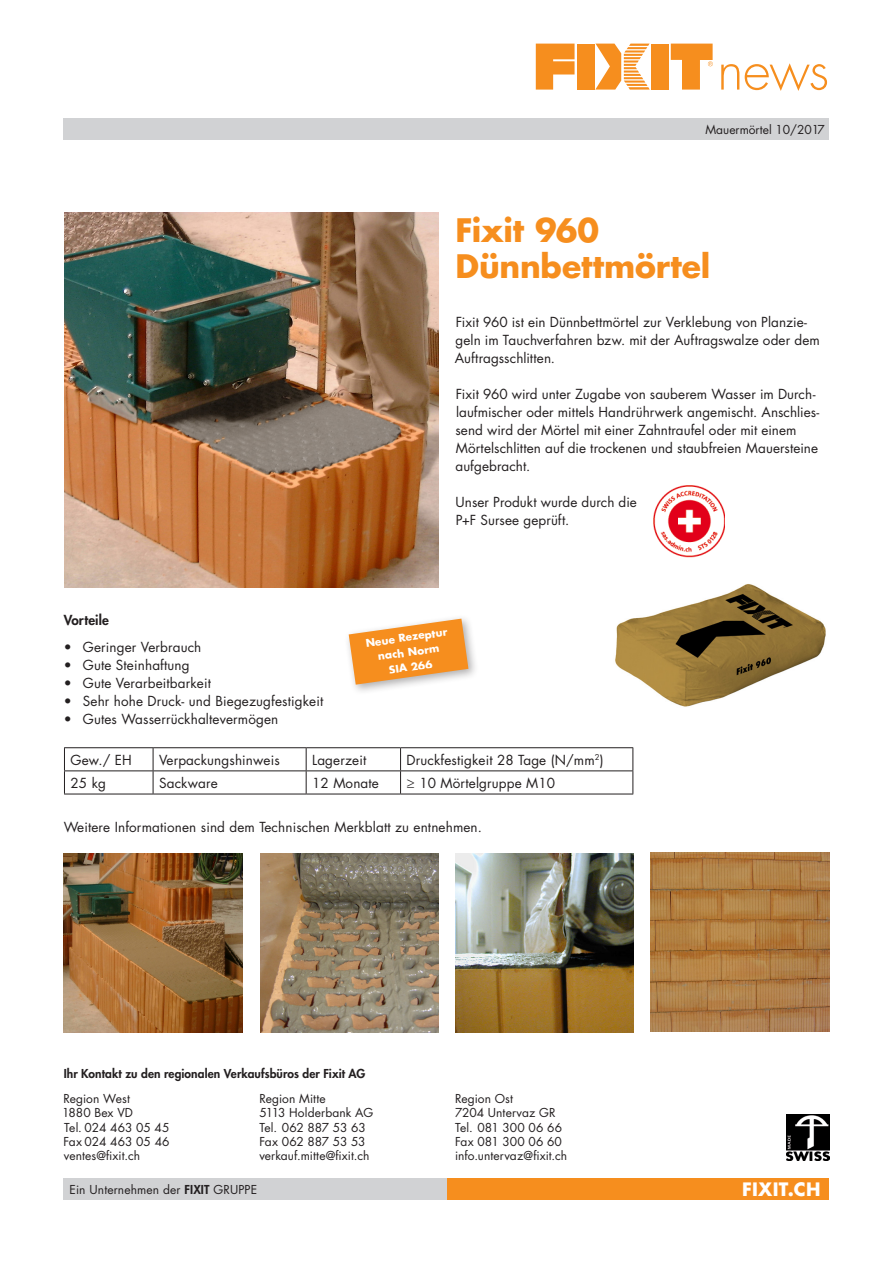
<style>
.page{position:relative;width:893px;height:1263px;background:#fff}
.page>*{position:absolute;margin:0;border:0;box-sizing:border-box;transform-origin:0 0}
.t1{font:300 54px "Futura Std";color:#f68e1e}
.t2{font:700 31.5px/36px "Futura Std";letter-spacing:-.005em;color:#f68e1e}
.t3{font:700 18px "Futura Std";letter-spacing:.02em;color:#fff}
.t4{font:13.5px/18px "Futura Std";letter-spacing:.01em;color:#231f20}
.t5{font:800 13.5px "Futura Std";letter-spacing:.01em;color:#231f20}
.t6{font:12px/14.4px "Futura Std";letter-spacing:.005em;color:#231f20}
.t7{font:800 12px "Futura Std";letter-spacing:.005em;color:#231f20}
.t8{font:700 10.5px/15px "Futura Std";color:#fff;text-align:center}
.s1{font-weight:800}
</style>
<div class="page">
<svg style="left:536px;top:44px;width:39px;height:46px"></svg>
<div style="left:577px;top:44px;width:17px;height:46px;background:#f68e1e"></div>
<div style="left:651px;top:44px;width:18px;height:46px;background:#f68e1e"></div>
<svg style="left:595px;top:44px;width:55px;height:46px"></svg>
<svg style="left:671px;top:44px;width:42px;height:46px"></svg>
<img style="left:615px;top:584px;width:211px;height:123px">
<img style="left:64px;top:853px;width:178px;height:179px">
<img style="left:651px;top:853px;width:178px;height:179px">
<img style="left:455px;top:853px;width:179px;height:179px">
<img style="left:260px;top:853px;width:179px;height:180px">
<div style="left:64px;top:118px;width:765px;height:21px;background:#d1d2d4"></div>
<div style="left:446px;top:1178px;width:383px;height:21px;background:#f68e1e"></div>
<div style="left:64px;top:1178px;width:383px;height:21px;background:#d1d2d4"></div>
<img style="left:787px;top:1114px;width:42px;height:47px">
<img style="left:64px;top:212px;width:375px;height:376px">
<hr style="left:64px;top:747px;width:89px;height:1px;background:#231f20">
<hr style="left:153px;top:747px;width:153px;height:1px;background:#231f20">
<hr style="left:306px;top:747px;width:95px;height:1px;background:#231f20">
<hr style="left:401px;top:747px;width:232px;height:1px;background:#231f20">
<hr style="left:64px;top:770px;width:89px;height:1px;background:#231f20">
<svg style="left:64px;top:748px;width:1px;height:46px"></svg>
<hr style="left:153px;top:770px;width:153px;height:1px;background:#231f20">
<svg style="left:153px;top:748px;width:1px;height:46px"></svg>
<hr style="left:306px;top:770px;width:95px;height:1px;background:#231f20">
<svg style="left:306px;top:748px;width:1px;height:46px"></svg>
<hr style="left:401px;top:770px;width:232px;height:1px;background:#231f20">
<svg style="left:400px;top:748px;width:1px;height:46px"></svg>
<svg style="left:632px;top:748px;width:1px;height:46px"></svg>
<hr style="left:64px;top:794px;width:89px;height:1px;background:#231f20">
<hr style="left:153px;top:794px;width:153px;height:1px;background:#231f20">
<hr style="left:306px;top:794px;width:95px;height:1px;background:#231f20">
<hr style="left:401px;top:794px;width:232px;height:1px;background:#231f20">
<img style="left:653px;top:485px;width:71px;height:73px">
<div style="left:344px;top:614px;width:135px;height:81px;background:#231f20;opacity:.36"></div>
<svg style="left:345px;top:615px;width:127px;height:73px"></svg>
<h1 class="t1" style="left:717px;top:37px;width:114px">news</h1>
<p class="t6" style="left:705px;top:122px;width:121px">Mauermörtel 10/2017</p>
<p class="t5" style="left:64px;top:612px;width:47px">Vorteile</p>
<p class="t4" style="left:64px;top:638px;width:139px">• Geringer Verbrauch</p>
<p class="t4" style="left:64px;top:656px;width:127px">• Gute Steinhaftung</p>
<p class="t4" style="left:64px;top:674px;width:149px">• Gute Verarbeitbarkeit</p>
<p class="t4" style="left:64px;top:692px;width:261px">• Sehr hohe Druck- und Biegezugfestigkeit</p>
<p class="t4" style="left:64px;top:710px;width:216px">• Gutes Wasserrückhaltevermögen</p>
<h2 class="t2" style="left:455px;top:211px;width:256px">Fixit 960<br>Dünnbettmörtel</h2>
<p class="t4" style="left:455px;top:313px;width:366px">Fixit 960 ist ein Dünnbettmörtel zur Verklebung von Planzie&shy;geln im Tauchverfahren bzw. mit der Auftragswalze oder dem<br>Auftragsschlitten.</p>
<p class="t4" style="left:455px;top:385px;width:365px">Fixit 960 wird unter Zugabe von sauberem Wasser im Durch&shy;laufmischer oder mittels Handrührwerk angemischt. Anschlies&shy;send wird der Mörtel mit einer Zahntraufel oder mit einem Mörtelschlitten auf die trockenen und staubfreien Mauersteine aufgebracht.</p>
<p class="t4" style="left:456px;top:493px;width:183px">Unser Produkt wurde durch die<br>P+F Sursee geprüft.</p>
<p class="t8" style="left:365px;top:635px;width:84px;rotate:-8deg">Neue Rezeptur nach Norm<br>SIA 266</p>
<p class="t4" style="left:70px;top:751px;width:63px">Gew./ EH</p>
<p class="t4" style="left:159px;top:751px;width:122px">Verpackungshinweis</p>
<p class="t4" style="left:312px;top:751px;width:56px">Lagerzeit</p>
<p class="t4" style="left:407px;top:751px;width:199px">Druckfestigkeit 28 Tage (N/mm<sup>2</sup>)</p>
<p class="t4" style="left:70px;top:774px;width:37px">25 kg</p>
<p class="t4" style="left:159px;top:774px;width:60px">Sackware</p>
<p class="t4" style="left:312px;top:774px;width:68px">12 Monate</p>
<p class="t4" style="left:407px;top:774px;width:150px">≥ 10 Mörtelgruppe M10</p>
<p class="t4" style="left:64px;top:818px;width:420px">Weitere Informationen sind dem Technischen Merkblatt zu entnehmen.</p>
<p class="t7" style="left:64px;top:1065px;width:303px">Ihr Kontakt zu den regionalen Verkaufsbüros der Fixit AG</p>
<p class="t6" style="left:259px;top:1091px;width:115px">Region Mitte<br>5113 Holderbank AG<br>Tel. 062 887 53 63<br>Fax 062 887 53 53 verkauf.mitte@fixit.ch</p>
<p class="t6" style="left:455px;top:1091px;width:114px">Region Ost<br>7204 Untervaz GR<br>Tel. 081 300 06 66<br>Fax 081 300 06 60 info.untervaz@fixit.ch</p>
<p class="t6" style="left:62px;top:1091px;width:109px">Region West<br>1880 Bex VD<br>Tel. 024 463 05 45<br>Fax 024 463 05 46 ventes@fixit.ch</p>
<p class="t6" style="left:70px;top:1182px;width:189px">Ein Unternehmen der <span class="s1">FIXIT</span> GRUPPE</p>
<h3 class="t3" style="left:742px;top:1177px;width:80px">FIXIT.CH</h3>
</div>
